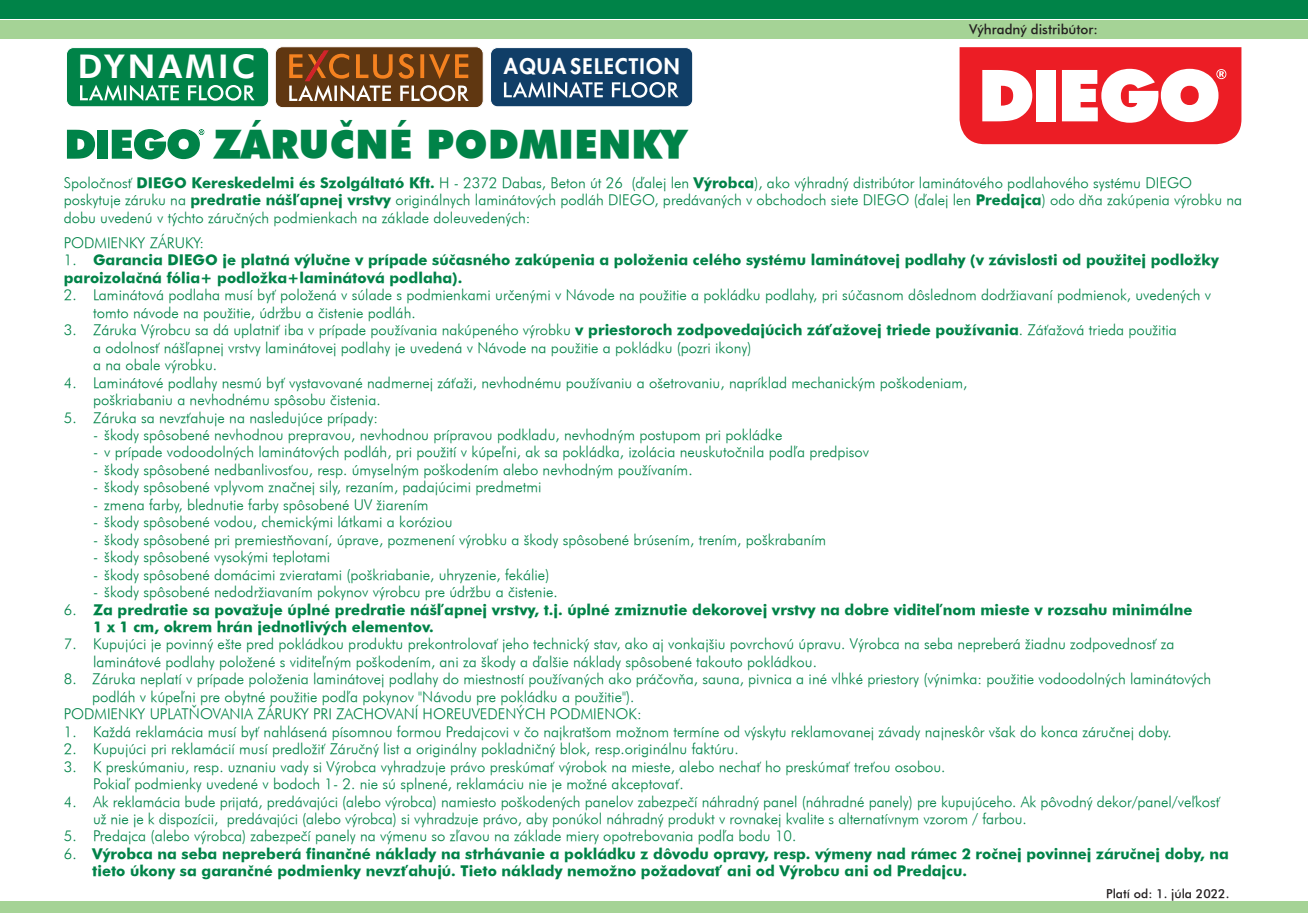
<style>
.page{position:relative;width:1308px;height:913px;background:#fff}
.page>*{position:absolute;margin:0;border:0;box-sizing:border-box;transform-origin:0 0}
.t1{font:900 39.15px "Futura X Blk CE Extra";letter-spacing:.01em;color:#008348}
.t2{font:32.85px "Futura Hv CE Heavy";letter-spacing:.1em;color:#fff}
.t3{font:800 20.93px "Futura";letter-spacing:.06em;color:#fff}
.t4{font:14.85px/17.6px "Futura Lt CE Light";color:#008348}
.t5{font:14.85px/17.6px "Futura Md CE Bold";color:#008348}
.t6{font:13.5px "Futura Md CE Medium";color:#231f20}
.t7{font:12.38px "Futura Md CE Medium";color:#231f20}
.s1{font-family:"Futura Md CE Bold"}
.s2{font-family:"Futura Lt CE Light"}
</style>
<div class="page">
<div style="left:0;top:901px;width:1307px;height:11px;background:#a5d396"></div>
<div style="left:0;top:0;width:1307px;height:18px;background:#008348"></div>
<div style="left:0;top:20px;width:1307px;height:19px;background:#a5d396"></div>
<div style="left:66px;top:48px;width:203px;height:59px;background:#008348;border-radius:7px"></div>
<svg style="left:80px;top:85px;width:174px;height:16px"></svg>
<div style="left:66px;top:47px;width:203px;height:60px;border:1px solid #fff;border-radius:7px"></div>
<div style="left:275px;top:47px;width:208px;height:61px;background:#603711;border-radius:7px"></div>
<svg style="left:289px;top:50px;width:180px;height:51px"></svg>
<div style="left:275px;top:46px;width:208px;height:62px;border:1px solid #fff;border-radius:7px"></div>
<div style="left:490px;top:48px;width:202px;height:59px;background:#103e67;border-radius:7px"></div>
<div style="left:490px;top:47px;width:203px;height:60px;border:1px solid #fff;border-radius:7px"></div>
<svg style="left:504px;top:82px;width:174px;height:16px"></svg>
<svg style="left:959px;top:47px;width:282px;height:97px"></svg>
<svg style="left:67px;top:130px;width:28px;height:29px"></svg>
<div style="left:97px;top:130px;width:11px;height:29px;background:#008348"></div>
<svg style="left:112px;top:129px;width:92px;height:30px"></svg>
<p class="t2" style="left:78px;top:46px;width:179px">DYNAMIC</p>
<p class="t3" style="left:504px;top:52px;width:177px">AQUA SELECTION</p>
<p class="t1" style="left:214px;top:120px;width:473px">ZÁRUČNÉ PODMIENKY</p>
<p class="t6" style="left:969px;top:21px;width:130px">Výhradný distribútor:</p>
<p class="t4" style="left:64px;top:173px;width:1180px">Spoločnosť <span class="s1">DIEGO Kereskedelmi és Szolgáltató Kft.</span> H - 2372 Dabas, Beton út 26 (ďalej len <span class="s1">Výrobca</span>), ako výhradný distribútor laminátového podlahového systému DIEGO poskytuje záruku na <span class="s1">predratie nášľapnej vrstvy</span> originálnych laminátových podláh DIEGO, predávaných v obchodoch siete DIEGO (ďalej len <span class="s1">Predajca</span>) odo dňa zakúpenia výrobku na dobu uvedenú v týchto záručných podmienkach na základe doleuvedených:</p>
<p class="t4" style="left:64px;top:234px;width:142px">PODMIENKY ZÁRUKY:</p>
<p class="t5" style="left:64px;top:251px;width:1156px"><span class="s2">1.</span> Garancia DIEGO je platná výlučne v prípade súčasného zakúpenia a položenia celého systému laminátovej podlahy (v závislosti od použitej podložky paroizolačná fólia+ podložka+laminátová podlaha).</p>
<p class="t4" style="left:64px;top:286px;width:1149px">2. Laminátová podlaha musí byť položená v súlade s podmienkami určenými v Návode na použitie a pokládku podlahy, pri súčasnom dôslednom dodržiavaní podmienok, uvedených v</p>
<p class="t4" style="left:93px;top:303px;width:324px">tomto návode na použitie, údržbu a čistenie podláh.</p>
<p class="t4" style="left:64px;top:321px;width:1114px">3. Záruka Výrobcu sa dá uplatniť iba v prípade používania nakúpeného výrobku <span class="s1">v priestoroch zodpovedajúcich záťažovej triede používania</span>. Záťažová trieda použitia</p>
<p class="t4" style="left:93px;top:338px;width:660px">a odolnosť nášľapnej vrstvy laminátovej podlahy je uvedená v Návode na použitie a pokládku (pozri ikony) a na obale výrobku.</p>
<p class="t4" style="left:64px;top:373px;width:905px">4. Laminátové podlahy nesmú byť vystavované nadmernej záťaži, nevhodnému používaniu a ošetrovaniu, napríklad mechanickým poškodeniam,</p>
<p class="t4" style="left:93px;top:391px;width:289px">poškriabaniu a nevhodnému spôsobu čistenia.</p>
<p class="t4" style="left:64px;top:408px;width:316px">5. Záruka sa nevzťahuje na nasledujúce prípady:</p>
<p class="t4" style="left:93px;top:426px;width:691px">- škody spôsobené nevhodnou prepravou, nevhodnou prípravou podkladu, nevhodným postupom pri pokládke</p>
<p class="t4" style="left:93px;top:443px;width:777px">- v prípade vodoodolných laminátových podláh, pri použití v kúpeľni, ak sa pokládka, izolácia neuskutočnila podľa predpisov</p>
<p class="t4" style="left:93px;top:460px;width:601px">- škody spôsobené nedbanlivosťou, resp. úmyselným poškodením alebo nevhodným používaním.</p>
<p class="t4" style="left:93px;top:478px;width:450px">- škody spôsobené vplyvom značnej sily, rezaním, padajúcimi predmetmi</p>
<p class="t4" style="left:93px;top:495px;width:337px">- zmena farby, blednutie farby spôsobené UV žiarením</p>
<p class="t4" style="left:93px;top:513px;width:361px">- škody spôsobené vodou, chemickými látkami a koróziou</p>
<p class="t4" style="left:93px;top:530px;width:734px">- škody spôsobené pri premiestňovaní, úprave, pozmenení výrobku a škody spôsobené brúsením, trením, poškrabaním</p>
<p class="t4" style="left:93px;top:548px;width:239px">- škody spôsobené vysokými teplotami</p>
<p class="t4" style="left:93px;top:565px;width:458px">- škody spôsobené domácimi zvieratami (poškriabanie, uhryzenie, fekálie)</p>
<p class="t4" style="left:93px;top:582px;width:466px">- škody spôsobené nedodržiavaním pokynov výrobcu pre údržbu a čistenie.</p>
<p class="t5" style="left:64px;top:600px;width:1130px"><span class="s2">6.</span> Za predratie sa považuje úplné predratie nášľapnej vrstvy, t.j. úplné zmiznutie dekorovej vrstvy na dobre viditeľnom mieste v rozsahu minimálne</p>
<p class="t5" style="left:93px;top:617px;width:342px">1 x 1 cm, okrem hrán jednotlivých elementov.</p>
<p class="t4" style="left:93px;top:635px;width:1082px;text-indent:-29px">7. Kupujúci je povinný ešte pred pokládkou produktu prekontrolovať jeho technický stav, ako aj vonkajšiu povrchovú úpravu. Výrobca na seba nepreberá žiadnu zodpovednosť za laminátové podlahy položené s viditeľným poškodením, ani za škody a ďalšie náklady spôsobené takouto pokládkou.</p>
<p class="t4" style="left:92px;top:670px;width:1120px;text-indent:-28px">8. Záruka neplatí v prípade položenia laminátovej podlahy do miestností používaných ako práčovňa, sauna, pivnica a iné vlhké priestory (výnimka: použitie vodoodolných laminátových podláh v kúpeľni pre obytné použitie podľa pokynov "Návodu pre pokládku a použitie").</p>
<p class="t4" style="left:64px;top:705px;width:579px">PODMIENKY UPLATŇOVANIA ZÁRUKY PRI ZACHOVANÍ HOREUVEDENÝCH PODMIENOK:</p>
<p class="t4" style="left:64px;top:722px;width:1109px">1. Každá reklamácia musí byť nahlásená písomnou formou Predajcovi v čo najkratšom možnom termíne od výskytu reklamovanej závady najneskôr však do konca záručnej doby.</p>
<p class="t4" style="left:64px;top:739px;width:676px">2. Kupujúci pri reklamácií musí predložiť Záručný list a originálny pokladničný blok, resp.originálnu faktúru.</p>
<p class="t4" style="left:64px;top:757px;width:883px">3. K preskúmaniu, resp. uznaniu vady si Výrobca vyhradzuje právo preskúmať výrobok na mieste, alebo nechať ho preskúmať treťou osobou.</p>
<p class="t4" style="left:93px;top:774px;width:592px">Pokiaľ podmienky uvedené v bodoch 1- 2. nie sú splnené, reklamáciu nie je možné akceptovať.</p>
<p class="t4" style="left:93px;top:792px;width:1128px;text-indent:-29px">4. Ak reklamácia bude prijatá, predávajúci (alebo výrobca) namiesto poškodených panelov zabezpečí náhradný panel (náhradné panely) pre kupujúceho. Ak pôvodný dekor/panel/veľkosť už nie je k dispozícii, predávajúci (alebo výrobca) si vyhradzuje právo, aby ponúkol náhradný produkt v rovnakej kvalite s alternatívnym vzorom / farbou.</p>
<p class="t4" style="left:64px;top:827px;width:734px">5. Predajca (alebo výrobca) zabezpečí panely na výmenu so zľavou na základe miery opotrebovania podľa bodu 10.</p>
<p class="t5" style="left:92px;top:844px;width:1138px;text-indent:-28px"><span class="s2">6.</span> Výrobca na seba nepreberá finančné náklady na strhávanie a pokládku z dôvodu opravy, resp. výmeny nad rámec 2 ročnej povinnej záručnej doby, na tieto úkony sa garančné podmienky nevzťahujú. Tieto náklady nemožno požadovať ani od Výrobcu ani od Predajcu.</p>
<p class="t7" style="left:1106px;top:885px;width:125px">Platí od: 1. júla 2022.</p>
</div>
